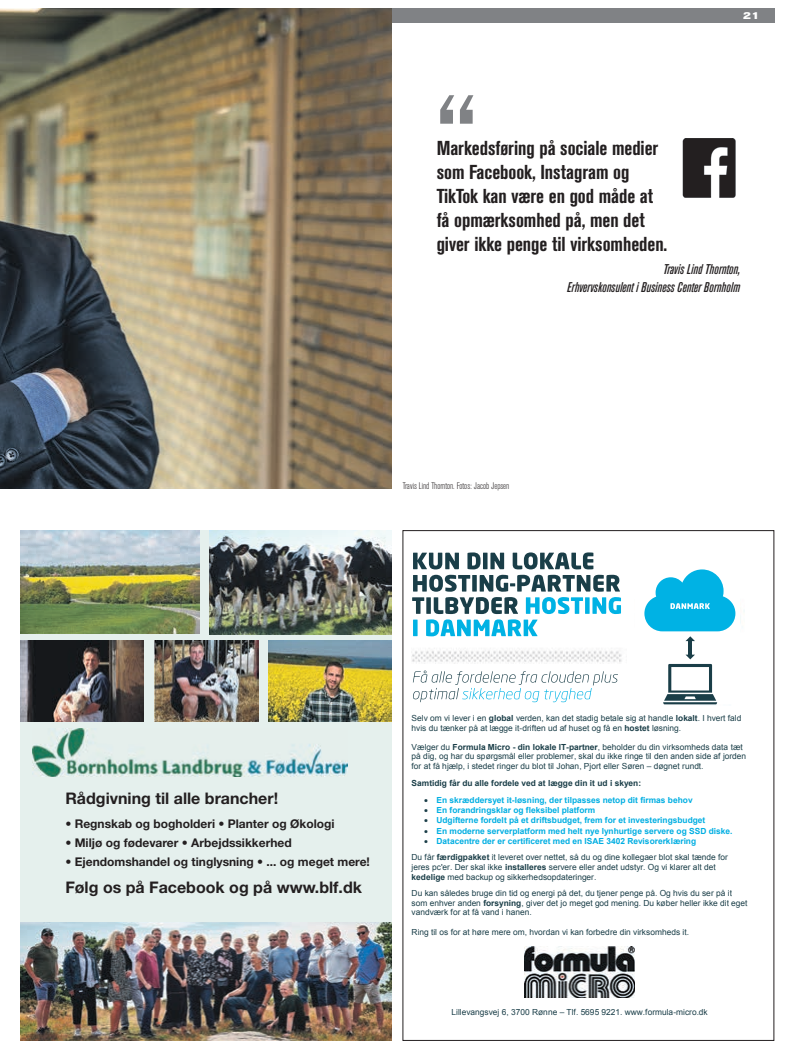
<style>
.page{position:relative;width:794px;height:1049px;background:#fff}
.page>*{position:absolute;margin:0;border:0;box-sizing:border-box;transform-origin:0 0}
.t1{font:700 condensed 107px "Akzidenz Grotesk BE";color:#808285}
.t2{font:700 condensed 20px/24px "Akzidenz Grotesk BE";letter-spacing:-.005em;color:#231f20}
.t3{font:700 16px "Helvetica Neue LT Std";color:#231f20}
.t4{font:italic 500 condensed 14px/18px "Akzidenz Grotesk BE";letter-spacing:-.005em;color:#231f20;text-align:right}
.t5{font:700 12px "Helvetica Neue LT Std";color:#231f20}
.t6{font:700 expanded 10px "Akzidenz Grotesk BE";color:#fff}
.t7{font:300 condensed 9.5px "Akzidenz Grotesk BE";letter-spacing:-.005em;color:#231f20}
.t8{font:8.4px/9.6px "Arial";color:#1a3e48}
.t9{font:700 8.4px "Arial";color:#00aee2}
.t10{font:700 8.4px "Arial";color:#1a3e48}
.s1{font-weight:400}
.s2{font-weight:700}
.s3{color:#1a3e48}
.s4{font-weight:700;color:#00aee2}
</style>
<div class="page">
<div style="left:20px;top:530px;width:371px;height:509px;background:#e5f0ed"></div>
<img style="left:33px;top:729px;width:315px;height:47px">
<img style="left:268px;top:641px;width:123px;height:81px">
<img style="left:20px;top:922px;width:371px;height:119px">
<img style="left:210px;top:530px;width:181px;height:104px">
<img style="left:20px;top:641px;width:124px;height:80px">
<img style="left:20px;top:530px;width:180px;height:104px">
<img style="left:154px;top:641px;width:105px;height:81px">
<img style="left:411px;top:552px;width:330px;height:153px">
<svg style="left:635px;top:559px;width:105px;height:145px"></svg>
<svg style="left:413px;top:553px;width:46px;height:16px"></svg>
<svg style="left:467px;top:552px;width:13px;height:17px"></svg>
<hr style="left:483px;top:553px;width:4px;height:16px;background:#1a3e48">
<svg style="left:490px;top:553px;width:14px;height:16px"></svg>
<svg style="left:512px;top:552px;width:81px;height:17px"></svg>
<svg style="left:412px;top:575px;width:209px;height:61px"></svg>
<svg style="left:413px;top:670px;width:205px;height:32px"></svg>
<img style="left:524px;top:946px;width:111px;height:52px">
<div style="left:0;top:9px;width:774px;height:14px;background:#808285"></div>
<img style="left:682px;top:139px;width:54px;height:59px">
<img style="left:0;top:9px;width:391px;height:480px">
<p class="t6" style="left:743px;top:10px;width:19px">21</p>
<h1 class="t1" style="left:437px;top:72px;width:42px">“</h1>
<h2 class="t2" style="left:437px;top:136px;width:232px">Markedsføring på sociale medier som Facebook, Instagram og<br>TikTok kan være en god måde at få opmærksomhed på, men det giver ikke penge til virksomheden.</h2>
<h3 class="t4" style="left:567px;top:261px;width:174px">Travis Lind Thornton,<br>Erhvervskonsulent i Business Center Bornholm</h3>
<p class="t7" style="left:403px;top:480px;width:108px">Travis Lind Thornton. Fotos: Jacob Jepsen</p>
<h3 class="t3" style="left:65px;top:788px;width:214px">Rådgivning til alle brancher!</h3>
<h3 class="t5" style="left:65px;top:817px;width:271px"><span class="s1">•</span> Regnskab og bogholderi • Planter og Økologi</h3>
<h3 class="t5" style="left:65px;top:836px;width:228px">• Miljø og fødevarer • Arbejdssikkerhed</h3>
<h3 class="t5" style="left:65px;top:855px;width:306px">• Ejendomshandel og tinglysning • ... og meget mere!</h3>
<h3 class="t3" style="left:65px;top:877px;width:298px">Følg os på Facebook og på www.blf.dk</h3>
<p class="t8" style="left:411px;top:713px;width:331px">Selv om vi lever i en <span class="s2">global</span> verden, kan det stadig betale sig at handle <span class="s2">lokalt</span>. I hvert fald hvis du tænker på at lægge it-driften ud af huset og få en <span class="s2">hostet</span> løsning.</p>
<p class="t8" style="left:411px;top:742px;width:336px">Vælger du <span class="s2">Formula Micro - din lokale IT-partner</span>, beholder du din virksomheds data tæt på dig, og har du spørgsmål eller problemer, skal du ikke ringe til den anden side af jorden for at få hjælp, i stedet ringer du blot til Johan, Pjort eller Søren – døgnet rundt.</p>
<p class="t10" style="left:411px;top:777px;width:231px">Samtidig får du alle fordele ved at lægge din it ud i skyen:</p>
<p class="t9" style="left:424px;top:794px;width:270px"><span class="s3">•</span> En skræddersyet it-løsning, der tilpasses netop dit firmas behov</p>
<p class="t9" style="left:424px;top:804px;width:173px"><span class="s3">•</span> En forandringsklar og fleksibel platform</p>
<p class="t9" style="left:424px;top:815px;width:283px"><span class="s3">•</span> Udgifterne fordelt på et driftsbudget, frem for et investeringsbudget</p>
<p class="t9" style="left:424px;top:825px;width:310px"><span class="s3">•</span> En moderne serverplatform med helt nye lynhurtige servere og SSD diske.</p>
<p class="t8" style="left:411px;top:832px;width:318px;line-height:16.6px;text-indent:12px">• <span class="s4">Datacentre der er certificeret med en ISAE 3402 Revisorerklæring<br></span>Du får <span class="s2">færdigpakket</span> it leveret over nettet, så du og dine kollegaer blot skal tænde for</p>
<p class="t8" style="left:411px;top:862px;width:306px">jeres pc'er. Der skal ikke <span class="s2">installeres</span> servere eller andet udstyr. Og vi klarer alt det <span class="s2">kedelige</span> med backup og sikkerhedsopdateringer.</p>
<p class="t8" style="left:411px;top:888px;width:337px">Du kan således bruge din tid og energi på det, du tjener penge på. Og hvis du ser på it som enhver anden <span class="s2">forsyning</span>, giver det jo meget god mening. Du køber heller ikke dit eget vandværk for at få vand i hanen.</p>
<p class="t8" style="left:411px;top:927px;width:279px">Ring til os for at høre mere om, hvordan vi kan forbedre din virksomheds it.</p>
<p class="t8" style="left:451px;top:1007px;width:258px">Lillevangsvej 6, 3700 Rønne – Tlf. 5695 9221. www.formula-micro.dk</p>
</div>
